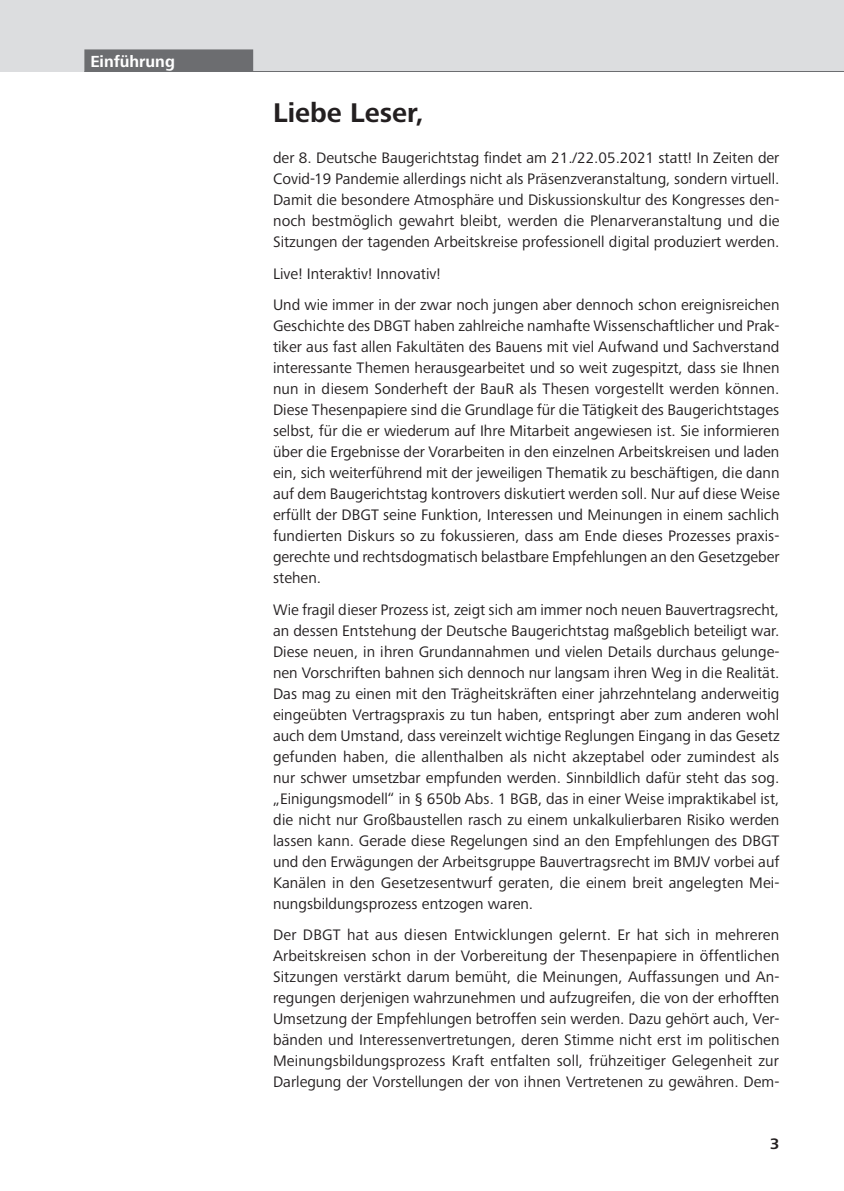
<style>
.page{position:relative;width:844px;height:1191px;background:#fff}
.page>*{position:absolute;margin:0;border:0;box-sizing:border-box;transform-origin:0 0}
.Article_Title_ED{font:700 28px "Frutiger Next Pro";color:#231f20}
.t1{font:700 16.62px "Frutiger Next Pro";color:#fff}
.TextInd_ED{font:15.75px/21px "Frutiger Next Pro";color:#231f20;text-align:justify}
.Text_ED{font:15.75px/21px "Frutiger Next Pro";color:#231f20;text-align:justify}
.t2{font:700 15.75px "Frutiger Next Pro";color:#231f20}
</style>
<div class="page">
<div style="left:0;top:0;width:843px;height:72px;background:#dcdddf"></div>
<div style="left:84px;top:49px;width:169px;height:23px;background:#6c6d70"></div>
<hr style="left:84px;top:71px;width:759px;height:1px;background:#6c6d70">
<p class="t1" style="left:90px;top:52px;width:86px">Einführung</p>
<p class="Article_Title_ED" style="left:273px;top:97px;width:152px">Liebe Leser,</p>
<p class="Text_ED" style="left:273px;top:147px;width:508px">der 8. Deutsche Baugerichtstag findet am 21./22.05.2021 statt! In Zeiten der Covid-19 Pandemie allerdings nicht als Präsenzveranstaltung, sondern virtuell.<br>Damit die besondere Atmosphäre und Diskussionskultur des Kongresses den&shy;noch bestmöglich gewahrt bleibt, werden die Plenarveranstaltung und die Sitzungen der tagenden Arbeitskreise professionell digital produziert werden.</p>
<p class="TextInd_ED" style="left:273px;top:263px;width:169px">Live! Interaktiv! Innovativ!</p>
<p class="TextInd_ED" style="left:273px;top:294px;width:508px">Und wie immer in der zwar noch jungen aber dennoch schon ereignisreichen Geschichte des DBGT haben zahlreiche namhafte Wissenschaftlicher und Prak&shy;tiker aus fast allen Fakultäten des Bauens mit viel Aufwand und Sachverstand interessante Themen herausgearbeitet und so weit zugespitzt, dass sie Ihnen nun in diesem Sonderheft der BauR als Thesen vorgestellt werden können.<br>Diese Thesenpapiere sind die Grundlage für die Tätigkeit des Baugerichtstages selbst, für die er wiederum auf Ihre Mitarbeit angewiesen ist. Sie informieren über die Ergebnisse der Vorarbeiten in den einzelnen Arbeitskreisen und laden ein, sich weiterführend mit der jeweiligen Thematik zu beschäftigen, die dann auf dem Baugerichtstag kontrovers diskutiert werden soll. Nur auf diese Weise erfüllt der DBGT seine Funktion, Interessen und Meinungen in einem sachlich fundierten Diskurs so zu fokussieren, dass am Ende dieses Prozesses praxis&shy;gerechte und rechtsdogmatisch belastbare Empfehlungen an den Gesetzgeber stehen.</p>
<p class="TextInd_ED" style="left:273px;top:599px;width:508px">Wie fragil dieser Prozess ist, zeigt sich am immer noch neuen Bauvertragsrecht, an dessen Entstehung der Deutsche Baugerichtstag maßgeblich beteiligt war.<br>Diese neuen, in ihren Grundannahmen und vielen Details durchaus gelunge&shy;nen Vorschriften bahnen sich dennoch nur langsam ihren Weg in die Realität.<br>Das mag zu einen mit den Trägheitskräften einer jahrzehntelang anderweitig eingeübten Vertragspraxis zu tun haben, entspringt aber zum anderen wohl auch dem Umstand, dass vereinzelt wichtige Reglungen Eingang in das Gesetz gefunden haben, die allenthalben als nicht akzeptabel oder zumindest als nur schwer umsetzbar empfunden werden. Sinnbildlich dafür steht das sog. „Einigungsmodell“ in § 650b Abs. 1 BGB, das in einer Weise impraktikabel ist, die nicht nur Großbaustellen rasch zu einem unkalkulierbaren Risiko werden lassen kann. Gerade diese Regelungen sind an den Empfehlungen des DBGT und den Erwägungen der Arbeitsgruppe Bauvertragsrecht im BMJV vorbei auf Kanälen in den Gesetzesentwurf geraten, die einem breit angelegten Mei&shy;nungsbildungsprozess entzogen waren.</p>
<p class="TextInd_ED" style="left:273px;top:924px;width:508px">Der DBGT hat aus diesen Entwicklungen gelernt. Er hat sich in mehreren Arbeitskreisen schon in der Vorbereitung der Thesenpapiere in öffentlichen Sitzungen verstärkt darum bemüht, die Meinungen, Auffassungen und An&shy;regungen derjenigen wahrzunehmen und aufzugreifen, die von der erhofften Umsetzung der Empfehlungen betroffen sein werden. Dazu gehört auch, Ver&shy;bänden und Interessenvertretungen, deren Stimme nicht erst im politischen Meinungsbildungsprozess Kraft entfalten soll, frühzeitiger Gelegenheit zur Darlegung der Vorstellungen der von ihnen Vertretenen zu gewähren. Dem-</p>
<p class="t2" style="left:770px;top:1134px;width:11px">3</p>
</div>
